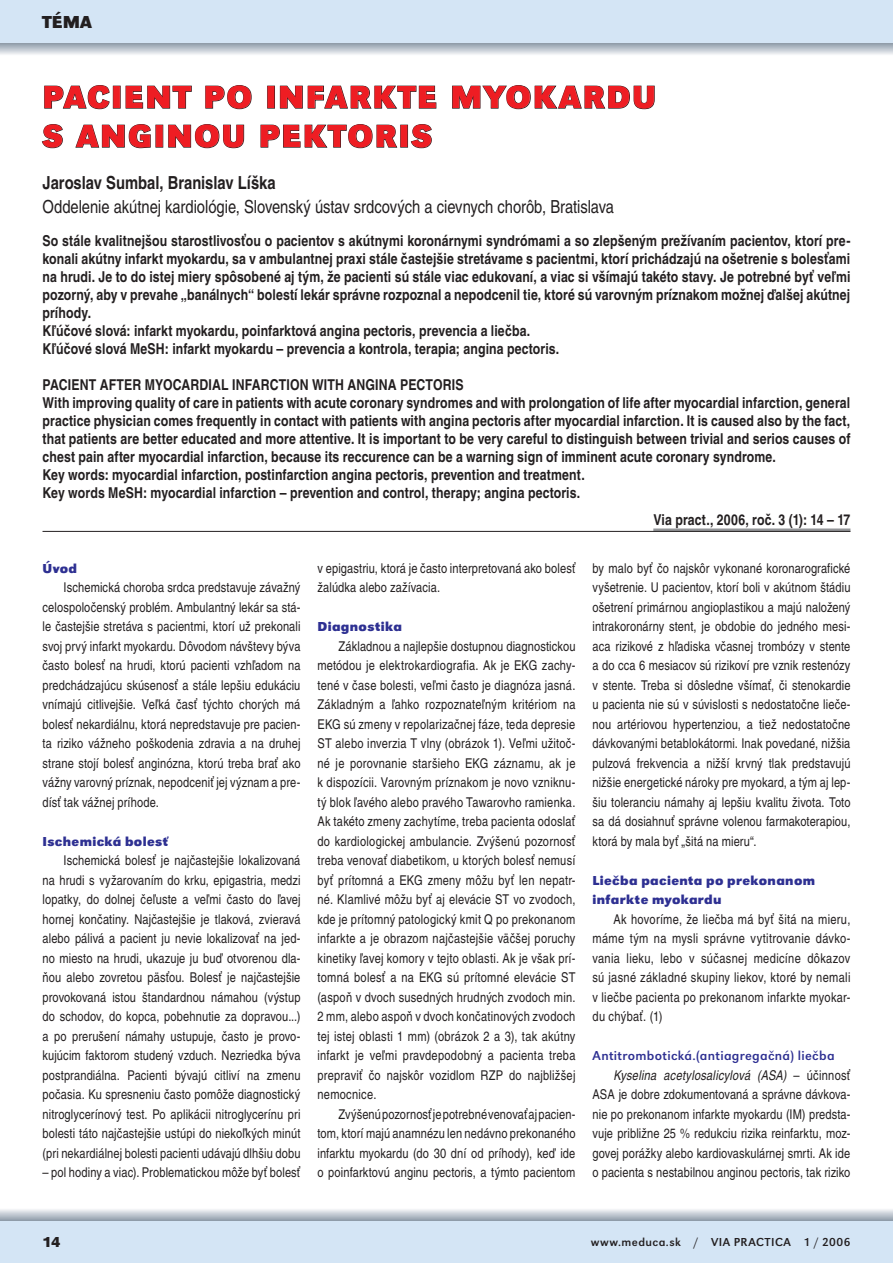
<style>
.page{position:relative;width:893px;height:1263px;background:#fff}
.page>*{position:absolute;margin:0;border:0;box-sizing:border-box;transform-origin:0 0}
.t1{font:700 33px/39px "URW Grotesk TOT";letter-spacing:.045em;color:#ee1d23}
.t2{font:condensed 18px "Nimbus Sans LOT";letter-spacing:-.005em;color:#231f20}
.t3{font:700 condensed 18px "Nimbus Sans LOT";color:#231f20}
.t4{font:700 18px "URW Grotesk TOT";color:#231f20}
.t5{font:700 condensed 15px/18px "Nimbus Sans LOT";letter-spacing:.01em;color:#231f20}
.t6{font:700 15px "URW Grotesk TOT";color:#231f20}
.t7{font:condensed 13.5px/19.5px "Nimbus Sans LOT";letter-spacing:.01em;color:#231f20;text-align:justify}
.t8{font:700 13.5px/19.5px "URW Grotesk TOT";letter-spacing:.025em;color:#2e3092}
.t9{font:13.5px "URW Grotesk TOT";letter-spacing:.025em;color:#2e3092}
.t10{font:12px "URW Grotesk TOT";letter-spacing:.04em;color:#231f20}
.s1{font-style:italic}
</style>
<div class="page">
<svg style="left:0;top:43px;width:893px;height:12px;background:#c0c7d0"></svg>
<div style="left:0;top:1220px;width:893px;height:43px;background:#d4e5f5"></div>
<div style="left:0;top:0;width:893px;height:43px;background:#d4e5f5"></div>
<svg style="left:0;top:1209px;width:893px;height:11px;background:#c4cad2"></svg>
<hr style="left:653px;top:528px;width:197px;height:3px;background:#939598">
<hr style="left:43px;top:531px;width:807px;height:1px;background:#231f20">
<svg style="left:44px;top:85px;width:66px;height:24px"></svg>
<div style="left:113px;top:86px;width:8px;height:23px;border:1px solid #231f20"></div>
<svg style="left:125px;top:85px;width:67px;height:24px"></svg>
<svg style="left:205px;top:85px;width:47px;height:24px"></svg>
<div style="left:267px;top:86px;width:8px;height:23px;border:1px solid #231f20"></div>
<svg style="left:280px;top:85px;width:157px;height:24px"></svg>
<svg style="left:452px;top:85px;width:203px;height:24px"></svg>
<svg style="left:42px;top:124px;width:21px;height:24px"></svg>
<svg style="left:75px;top:124px;width:76px;height:24px"></svg>
<svg style="left:168px;top:124px;width:76px;height:24px"></svg>
<svg style="left:260px;top:124px;width:138px;height:24px"></svg>
<div style="left:400px;top:125px;width:8px;height:23px;border:1px solid #231f20"></div>
<svg style="left:410px;top:124px;width:22px;height:24px"></svg>
<h2 class="t4" style="left:43px;top:11px;width:51px">téma</h2>
<h1 class="t1" style="left:43px;top:77px;width:615px">PACIENT PO INFARKTE MYOKARDU<br>S ANGINOU PEKTORIS</h1>
<h2 class="t3" style="left:43px;top:172px;width:235px">Jaroslav Sumbal, Branislav Líška</h2>
<h2 class="t2" style="left:43px;top:196px;width:573px">Oddelenie akútnej kardiológie, Slovenský ústav srdcových a cievnych chorôb, Bratislava</h2>
<p class="t5" style="left:43px;top:232px;width:809px">So stále kvalitnejšou starostlivosťou o pacientov s akútnymi koronárnymi syndrómami a so zlepšeným prežívaním pacientov, ktorí pre&shy;konali akútny infarkt myokardu, sa v ambulantnej praxi stále častejšie stretávame s pacientmi, ktorí prichádzajú na ošetrenie s bolesťami na hrudi. Je to do istej miery spôsobené aj tým, že pacienti sú stále viac edukovaní, a viac si všímajú takéto stavy. Je potrebné byť veľmi pozorný, aby v prevahe „banálnych“ bolestí lekár správne rozpoznal a nepodcenil tie, ktoré sú varovným príznakom možnej ďalšej akútnej príhody.<br>Kľúčové slová: infarkt myokardu, poinfarktová angina pectoris, prevencia a liečba.<br>Kľúčové slová MeSH: infarkt myokardu – prevencia a kontrola, terapia; angina pectoris.</p>
<p class="t5" style="left:43px;top:376px;width:809px">PACIENT AFTER MYOCARDIAL INFARCTION WITH ANGINA PECTORIS<br>With improving quality of care in patients with acute coronary syndromes and with prolongation of life after myocardial infarction, general practice physician comes frequently in contact with patients with angina pectoris after myocardial infarction. It is caused also by the fact, that patients are better educated and more attentive. It is important to be very careful to distinguish between trivial and serios causes of chest pain after myocardial infarction, because its reccurence can be a warning sign of imminent acute coronary syndrome.<br>Key words: myocardial infarction, postinfarction angina pectoris, prevention and treatment.<br>Key words MeSH: myocardial infarction – prevention and control, therapy; angina pectoris.</p>
<p class="t5" style="left:653px;top:511px;width:199px">Via pract., 2006, roč. 3 (1): 14 – 17</p>
<p class="t8" style="left:43px;top:558px;width:36px">Úvod</p>
<p class="t7" style="left:43px;top:578px;width:260px;text-indent:21px">Ischemická choroba srdca predstavuje závažný celospoločenský problém. Ambulantný lekár sa stá&shy;le častejšie stretáva s pacientmi, ktorí už prekonali svoj prvý infarkt myokardu. Dôvodom návštevy býva často bolesť na hrudi, ktorú pacienti vzhľadom na predchádzajúcu skúsenosť a stále lepšiu edukáciu vnímajú citlivejšie. Veľká časť týchto chorých má bolesť nekardiálnu, ktorá nepredstavuje pre pacien&shy;ta riziko vážneho poškodenia zdravia a na druhej strane stojí bolesť anginózna, ktorú treba brať ako vážny varovný príznak, nepodceniť jej význam a pre&shy;dísť tak vážnej príhode.</p>
<p class="t8" style="left:43px;top:831px;width:128px">Ischemická bolesť</p>
<p class="t7" style="left:43px;top:851px;width:260px;text-indent:21px">Ischemická bolesť je najčastejšie lokalizovaná na hrudi s vyžarovaním do krku, epigastria, medzi lopatky, do dolnej čeľuste a veľmi často do ľavej hornej končatiny. Najčastejšie je tlaková, zvieravá alebo pálivá a pacient ju nevie lokalizovať na jed&shy;no miesto na hrudi, ukazuje ju buď otvorenou dla&shy;ňou alebo zovretou päsťou. Bolesť je najčastejšie provokovaná istou štandardnou námahou (výstup do schodov, do kopca, pobehnutie za dopravou...) a po prerušení námahy ustupuje, často je provo&shy;kujúcim faktorom studený vzduch. Nezriedka býva postprandiálna. Pacienti bývajú citliví na zmenu počasia. Ku spresneniu často pomôže diagnostický nitroglycerínový test. Po aplikácii nitroglycerínu pri bolesti táto najčastejšie ustúpi do niekoľkých minút (pri nekardiálnej bolesti pacienti udávajú dlhšiu dobu</p>
<p class="t7" style="left:43px;top:1163px;width:259px">– pol hodiny a viac). Problematickou môže byť bolesť</p>
<p class="t7" style="left:317px;top:558px;width:259px">v epigastriu, ktorá je často interpretovaná ako bolesť žalúdka alebo zažívacia.</p>
<p class="t8" style="left:317px;top:617px;width:86px">Diagnostika</p>
<p class="t7" style="left:317px;top:636px;width:260px;text-indent:21px">Základnou a najlepšie dostupnou diagnostickou metódou je elektrokardiografia. Ak je EKG zachy&shy;tené v čase bolesti, veľmi často je diagnóza jasná.<br>Základným a ľahko rozpoznateľným kritériom na EKG sú zmeny v repolarizačnej fáze, teda depresie ST alebo inverzia T vlny (obrázok 1). Veľmi užitoč&shy;né je porovnanie staršieho EKG záznamu, ak je k dispozícii. Varovným príznakom je novo vzniknu&shy;tý blok ľavého alebo pravého Tawarovho ramienka.<br>Ak takéto zmeny zachytíme, treba pacienta odoslať do kardiologickej ambulancie. Zvýšenú pozornosť treba venovať diabetikom, u ktorých bolesť nemusí byť prítomná a EKG zmeny môžu byť len nepatr&shy;né. Klamlivé môžu byť aj elevácie ST vo zvodoch, kde je prítomný patologický kmit Q po prekonanom infarkte a je obrazom najčastejšie väčšej poruchy kinetiky ľavej komory v tejto oblasti. Ak je však prí&shy;tomná bolesť a na EKG sú prítomné elevácie ST (aspoň v dvoch susedných hrudných zvodoch min.<br>2 mm, alebo aspoň v dvoch končatinových zvodoch tej istej oblasti 1 mm) (obrázok 2 a 3), tak akútny infarkt je veľmi pravdepodobný a pacienta treba prepraviť čo najskôr vozidlom RZP do najbližšej nemocnice.</p>
<p class="t7" style="left:317px;top:1104px;width:259px;text-indent:21px">Zvýšenú pozornosť je potrebné venovať aj pa-cien&shy;tom, ktorí majú anamnézu len nedávno prekonaného infarktu myokardu (do 30 dní od príhody), keď ide o poinfarktovú anginu pectoris, a týmto pacientom</p>
<p class="t7" style="left:592px;top:558px;width:260px">by malo byť čo najskôr vykonané koronarografické vyšetrenie. U pacientov, ktorí boli v akútnom štádiu ošetrení primárnou angioplastikou a majú naložený intrakoronárny stent, je obdobie do jedného mesi&shy;aca rizikové z hľadiska včasnej trombózy v stente a do cca 6 mesiacov sú rizikoví pre vznik restenózy v stente. Treba si dôsledne všímať, či stenokardie u pacienta nie sú v súvislosti s nedostatočne lieče&shy;nou artériovou hypertenziou, a tiež nedostatočne dávkovanými betablokátormi. Inak povedané, nižšia pulzová frekvencia a nižší krvný tlak predstavujú nižšie energetické nároky pre myokard, a tým aj lep&shy;šiu toleranciu námahy aj lepšiu kvalitu života. Toto sa dá dosiahnuť správne volenou farmakoterapiou, ktorá by mala byť „šitá na mieru“.</p>
<p class="t8" style="left:592px;top:870px;width:224px">Liečba pacienta po prekonanom infarkte myokardu</p>
<p class="t7" style="left:592px;top:909px;width:259px;text-indent:21px">Ak hovoríme, že liečba má byť šitá na mieru, máme tým na mysli správne vytitrovanie dávko&shy;vania lieku, lebo v súčasnej medicíne dôkazov sú jasné základné skupiny liekov, ktoré by nemali v liečbe pacienta po prekonanom infarkte myokar&shy;du chýbať. (1)</p>
<p class="t9" style="left:592px;top:1048px;width:244px">Antitrombotická.(antiagregačná) liečba</p>
<p class="t7" style="left:592px;top:1065px;width:259px;text-indent:21px"><span class="s1">Kyselina acetylosalicylová (ASA)</span> – účinnosť ASA je dobre zdokumentovaná a správne dávkova&shy;nie po prekonanom infarkte myokardu (IM) predsta&shy;vuje približne 25 % redukciu rizika reinfarktu, moz&shy;govej porážky alebo kardiovaskulárnej smrti. Ak ide o pacienta s nestabilnou anginou pectoris, tak riziko</p>
<p class="t6" style="left:43px;top:1233px;width:19px">14</p>
<p class="t10" style="left:591px;top:1235px;width:261px">www.meduca.sk / via practica 1 / 2006</p>
</div>
